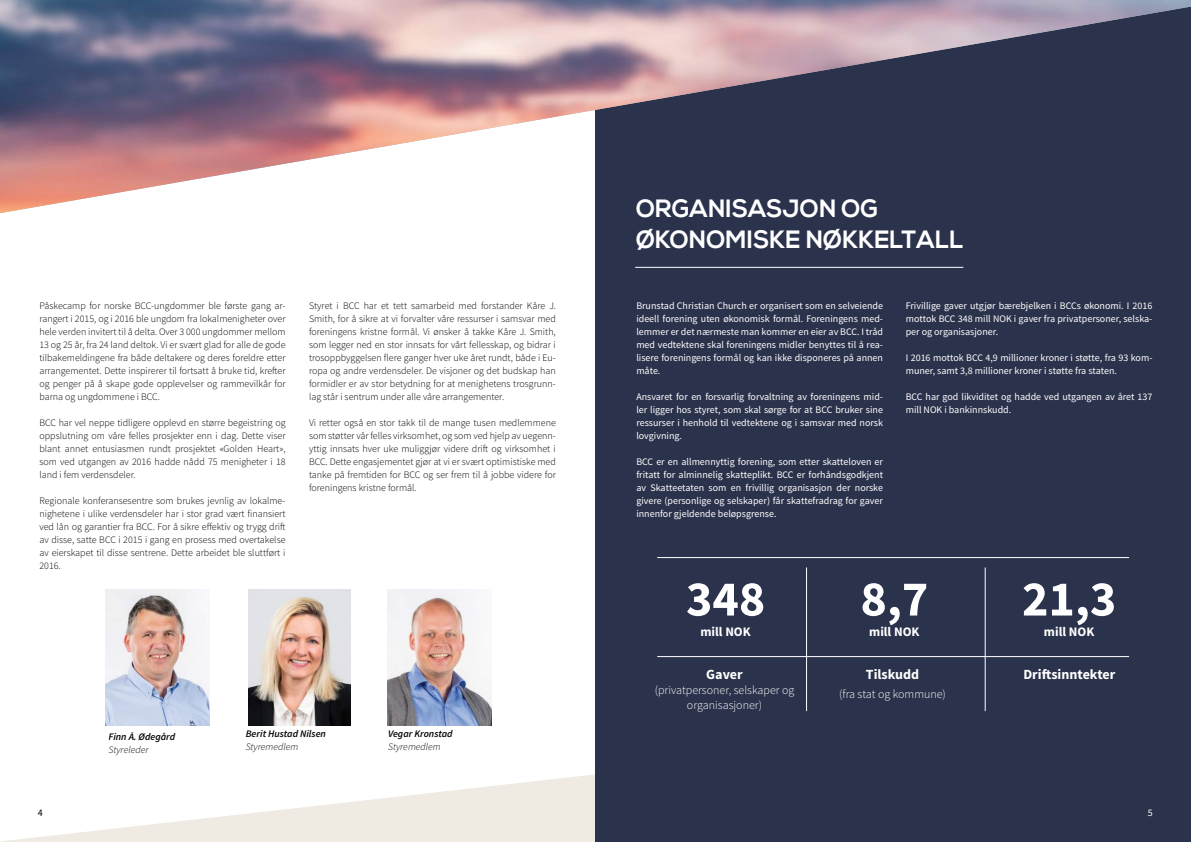
<style>
.page{position:relative;width:1191px;height:842px;background:#fff}
.page>*{position:absolute;margin:0;border:0;box-sizing:border-box;transform-origin:0 0}
.t1{font:700 50px "Source Sans Pro";color:#fff}
.t2{font:700 25px/31px "Nexa";color:#fff}
.t3{font:700 14px "Source Sans Pro";color:#fff}
.t4{font:700 13px "Source Sans Pro";color:#fff}
.t5{font:300 12px/15px "Source Sans Pro";color:#fff;text-align:center}
.t6{font:300 10px/13px "Source Sans Pro";color:#000;text-align:justify}
.t7{font:10px/13px "Source Sans Pro";color:#fff;text-align:justify}
.t8{font:italic 600 10px "Source Sans Pro";color:#000}
.t9{font:italic 300 10px "Source Sans Pro";color:#000}
.t10{font:10px "Source Sans Pro";color:#000101}
</style>
<div class="page">
<svg style="left:0;top:707px;width:595px;height:135px"></svg>
<div style="left:595px;top:0;width:596px;height:842px;background:#2b324b"></div>
<img style="left:0;top:0;width:1191px;height:213px">
<hr style="left:635px;top:267px;width:328px;height:1px;background:#fff">
<img style="left:248px;top:590px;width:102px;height:135px">
<img style="left:106px;top:590px;width:104px;height:135px">
<hr style="left:657px;top:557px;width:472px;height:1px;background:#fff">
<hr style="left:657px;top:656px;width:472px;height:1px;background:#fff">
<hr style="left:806px;top:567px;width:1px;height:144px;background:#fff">
<hr style="left:984px;top:567px;width:1px;height:144px;background:#fff">
<img style="left:387px;top:590px;width:104px;height:135px">
<p class="t6" style="left:39px;top:300px;width:248px">Påskecamp for norske BCC-ungdommer ble første gang ar&shy;rangert i 2015, og i 2016 ble ungdom fra lokalmenigheter over hele verden invitert til å delta. Over 3 000 ungdommer mellom 13 og 25 år, fra 24 land deltok. Vi er svært glad for alle de gode tilbakemeldingene fra både deltakere og deres foreldre etter arrangementet. Dette inspirerer til fortsatt å bruke tid, krefter og penger på å skape gode opplevelser og rammevilkår for barna og ungdommene i BCC.</p>
<p class="t6" style="left:39px;top:417px;width:248px">BCC har vel neppe tidligere opplevd en større begeistring og oppslutning om våre felles prosjekter enn i dag. Dette viser blant annet entusiasmen rundt prosjektet «Golden Heart», som ved utgangen av 2016 hadde nådd 75 menigheter i 18 land i fem verdensdeler.</p>
<p class="t6" style="left:39px;top:495px;width:248px">Regionale konferansesentre som brukes jevnlig av lokalme&shy;nighetene i ulike verdensdeler har i stor grad vært finansiert ved lån og garantier fra BCC. For å sikre effektiv og trygg drift av disse, satte BCC i 2015 i gang en prosess med overtakelse av eierskapet til disse sentrene. Dette arbeidet ble sluttført i 2016.</p>
<p class="t6" style="left:309px;top:300px;width:248px">Styret i BCC har et tett samarbeid med forstander Kåre J.<br>Smith, for å sikre at vi forvalter våre ressurser i samsvar med foreningens kristne formål. Vi ønsker å takke Kåre J. Smith, som legger ned en stor innsats for vårt fellesskap, og bidrar i trosoppbyggelsen flere ganger hver uke året rundt, både i Eu&shy;ropa og andre verdensdeler. De visjoner og det budskap han formidler er av stor betydning for at menighetens trosgrunn&shy;lag står i sentrum under alle våre arrangementer.</p>
<p class="t6" style="left:309px;top:417px;width:248px">Vi retter også en stor takk til de mange tusen medlemmene som støtter vår felles virksomhet, og som ved hjelp av uegenn&shy;yttig innsats hver uke muliggjør videre drift og virksomhet i BCC. Dette engasjementet gjør at vi er svært optimistiske med tanke på fremtiden for BCC og ser frem til å jobbe videre for foreningens kristne formål.</p>
<p class="t10" style="left:38px;top:806px;width:6px">4</p>
<p class="t8" style="left:108px;top:730px;width:68px">Finn Å. Ødegård</p>
<p class="t9" style="left:108px;top:743px;width:42px">Styreleder</p>
<p class="t8" style="left:246px;top:728px;width:82px">Berit Hustad Nilsen</p>
<p class="t9" style="left:246px;top:741px;width:54px">Styremedlem</p>
<p class="t8" style="left:388px;top:728px;width:66px">Vegar Kronstad</p>
<p class="t9" style="left:388px;top:741px;width:54px">Styremedlem</p>
<h2 class="t2" style="left:636px;top:194px;width:329px">ORGANISASJON OG<br>ØKONOMISKE NØKKELTALL</h2>
<p class="t7" style="left:636px;top:300px;width:248px">Brunstad Christian Church er organisert som en selveiende ideell forening uten økonomisk formål. Foreningens med&shy;lemmer er det nærmeste man kommer en eier av BCC. I tråd med vedtektene skal foreningens midler benyttes til å rea&shy;lisere foreningens formål og kan ikke disponeres på annen måte.</p>
<p class="t7" style="left:636px;top:391px;width:248px">Ansvaret for en forsvarlig forvaltning av foreningens mid&shy;ler ligger hos styret, som skal sørge for at BCC bruker sine ressurser i henhold til vedtektene og i samsvar med norsk lovgivning.</p>
<p class="t7" style="left:636px;top:456px;width:248px">BCC er en allmennyttig forening, som etter skatteloven er fritatt for alminnelig skatteplikt. BCC er forhåndsgodkjent av Skatteetaten som en frivillig organisasjon der norske givere (personlige og selskaper) får skattefradrag for gaver innenfor gjeldende beløpsgrense.</p>
<p class="t7" style="left:905px;top:300px;width:248px">Frivillige gaver utgjør bærebjelken i BCCs økonomi. I 2016 mottok BCC 348 mill NOK i gaver fra privatpersoner, selska&shy;per og organisasjoner.</p>
<p class="t7" style="left:905px;top:352px;width:248px">I 2016 mottok BCC 4,9 millioner kroner i støtte, fra 93 kom&shy;muner, samt 3,8 millioner kroner i støtte fra staten.</p>
<p class="t7" style="left:905px;top:391px;width:248px">BCC har god likviditet og hadde ved utgangen av året 137 mill NOK i bankinnskudd.</p>
<h1 class="t1" style="left:686px;top:567px;width:81px">348</h1>
<h3 class="t4" style="left:700px;top:623px;width:52px">mill NOK</h3>
<h3 class="t3" style="left:706px;top:665px;width:38px">Gaver</h3>
<p class="t5" style="left:654px;top:682px;width:141px">(privatpersoner, selskaper og organisasjoner)</p>
<h1 class="t1" style="left:860px;top:567px;width:69px">8,7</h1>
<h3 class="t4" style="left:869px;top:623px;width:52px">mill NOK</h3>
<h3 class="t3" style="left:866px;top:665px;width:55px">Tilskudd</h3>
<p class="t5" style="left:839px;top:686px;width:108px">(fra stat og kommune)</p>
<h1 class="t1" style="left:1022px;top:567px;width:96px">21,3</h1>
<h3 class="t4" style="left:1044px;top:623px;width:52px">mill NOK</h3>
<h3 class="t3" style="left:1023px;top:665px;width:93px">Driftsinntekter</h3>
<p class="t7" style="left:1147px;top:806px;width:6px">5</p>
</div>
